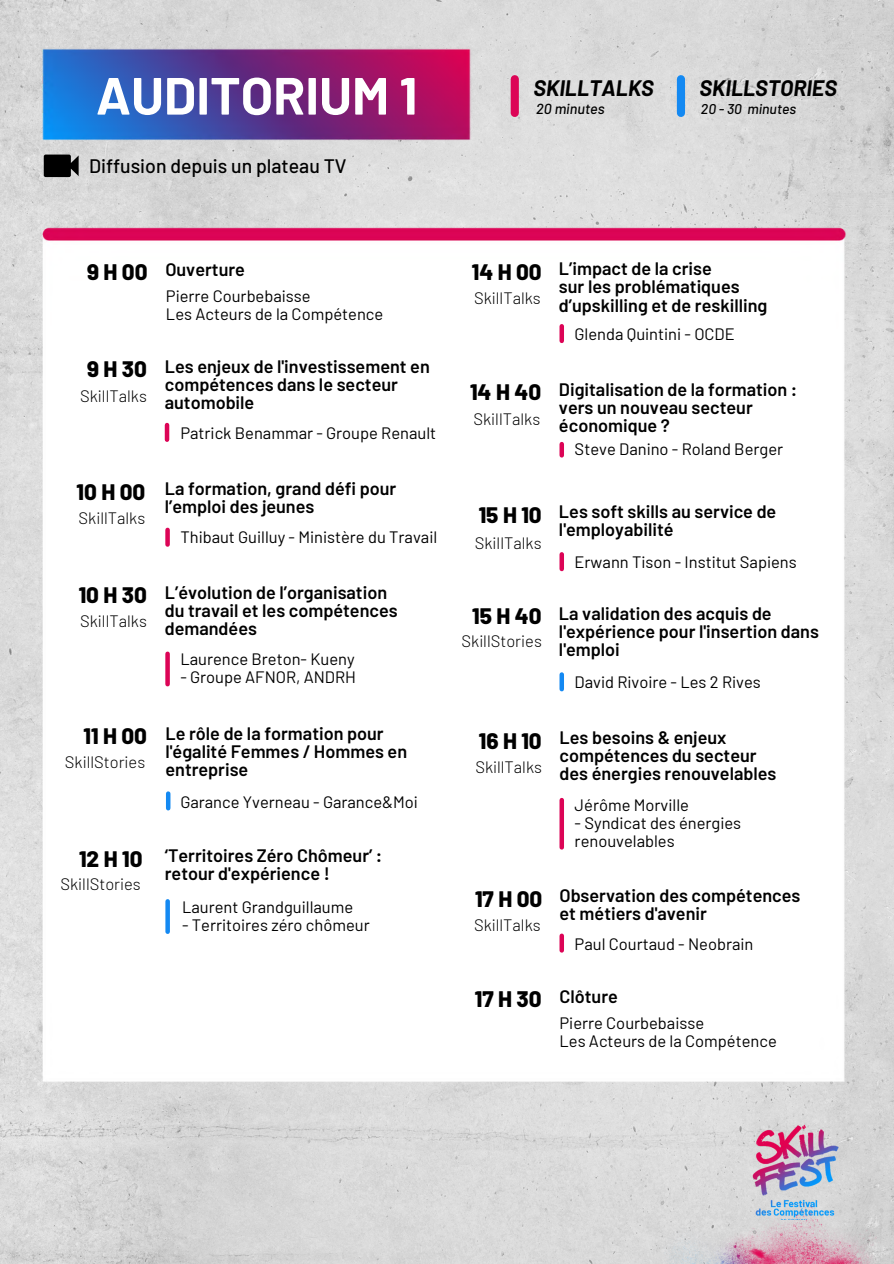
<style>
.page{position:relative;width:894px;height:1264px;background:#fff}
.page>*{position:absolute;margin:0;border:0;box-sizing:border-box;transform-origin:0 0}
.t1{font:700 52.35px "Barlow";color:#fff}
.t2{font:800 22.5px "Barlow";letter-spacing:.2em;color:#000}
.t3{font:800 22.35px "Barlow";letter-spacing:.2em;color:#000}
.t4{font:italic 700 21.9px "Barlow";color:#000}
.t5{font:500 19.5px "Barlow";color:#000}
.t6{font:600 18px/18px "Barlow";color:#000}
.t7{font:16.5px "Barlow";color:#000}
.t8{font:300 16.5px "Barlow";color:#000}
.t9{font:italic 500 14.55px "Barlow";color:#000}
.t10{font:italic 500 14.1px "Barlow";color:#000}
</style>
<div class="page">
<img style="left:0;top:0;width:893px;height:1263px">
<svg style="left:44px;top:154px;width:35px;height:23px"></svg>
<div style="left:510px;top:79px;width:8px;height:34px;background:#dc0456"></div>
<div style="left:676px;top:79px;width:8px;height:34px;background:#1489f2"></div>
<img style="left:27px;top:225px;width:835px;height:874px">
<img style="left:5px;top:19px;width:503px;height:135px">
<hr style="left:165px;top:425px;width:4px;height:14px;background:#dc0456">
<div style="left:165px;top:530px;width:5px;height:14px;background:#dc0456"></div>
<div style="left:165px;top:653px;width:5px;height:31px;background:#dc0456"></div>
<hr style="left:166px;top:793px;width:4px;height:15px;background:#1489f2">
<div style="left:165px;top:901px;width:5px;height:30px;background:#1489f2"></div>
<div style="left:559px;top:326px;width:5px;height:15px;background:#dc0456"></div>
<div style="left:559px;top:444px;width:5px;height:11px;background:#dc0456"></div>
<div style="left:559px;top:554px;width:5px;height:15px;background:#dc0456"></div>
<div style="left:559px;top:674px;width:5px;height:15px;background:#1489f2"></div>
<div style="left:559px;top:800px;width:5px;height:47px;background:#dc0456"></div>
<div style="left:559px;top:935px;width:5px;height:15px;background:#dc0456"></div>
<img style="left:744px;top:1120px;width:104px;height:80px">
<img style="left:641px;top:1200px;width:252px;height:63px">
<p class="t1" style="left:96px;top:62px;width:323px">AUDITORIUM 1</p>
<p class="t5" style="left:89px;top:153px;width:259px">Diffusion depuis un plateau TV</p>
<p class="t4" style="left:533px;top:74px;width:122px">SKILLTALKS</p>
<p class="t9" style="left:536px;top:99px;width:70px">20 minutes</p>
<p class="t4" style="left:699px;top:74px;width:139px">SKILLSTORIES</p>
<p class="t10" style="left:700px;top:100px;width:97px">20 - 30 minutes</p>
<p class="t2" style="left:87px;top:257px;width:62px">9H00</p>
<p class="t6" style="left:165px;top:259px;width:81px">Ouverture</p>
<p class="t7" style="left:166px;top:285px;width:146px">Pierre Courbebaisse</p>
<p class="t7" style="left:166px;top:303px;width:219px">Les Acteurs de la Compétence</p>
<p class="t3" style="left:87px;top:355px;width:61px">9H30</p>
<p class="t6" style="left:165px;top:357px;width:266px">Les enjeux de l'investissement en compétences dans le secteur automobile</p>
<p class="t8" style="left:80px;top:385px;width:68px">SkillTalks</p>
<p class="t3" style="left:77px;top:477px;width:70px">10H00</p>
<p class="t8" style="left:79px;top:507px;width:68px">SkillTalks</p>
<p class="t3" style="left:79px;top:580px;width:70px">10H30</p>
<p class="t8" style="left:80px;top:611px;width:68px">SkillTalks</p>
<p class="t7" style="left:180px;top:422px;width:257px">Patrick Benammar - Groupe Renault</p>
<p class="t6" style="left:165px;top:479px;width:233px">La formation, grand défi pour l’emploi des jeunes</p>
<p class="t7" style="left:180px;top:527px;width:258px">Thibaut Guilluy - Ministère du Travail</p>
<p class="t6" style="left:165px;top:582px;width:224px">L’évolution de l’organisation</p>
<p class="t6" style="left:165px;top:600px;width:234px">du travail et les compétences demandées</p>
<p class="t7" style="left:180px;top:648px;width:176px">Laurence Breton- Kueny</p>
<p class="t7" style="left:180px;top:667px;width:177px">- Groupe AFNOR, ANDRH</p>
<p class="t3" style="left:83px;top:721px;width:65px">11H00</p>
<p class="t6" style="left:165px;top:723px;width:243px">Le rôle de la formation pour l'égalité Femmes / Hommes en entreprise</p>
<p class="t8" style="left:65px;top:751px;width:82px">SkillStories</p>
<p class="t7" style="left:180px;top:791px;width:239px">Garance Yverneau - Garance&amp;Moi</p>
<p class="t3" style="left:79px;top:844px;width:65px">12H10</p>
<p class="t6" style="left:165px;top:846px;width:219px">‘Territoires Zéro Chômeur’ : retour d'expérience !</p>
<p class="t8" style="left:60px;top:873px;width:82px">SkillStories</p>
<p class="t7" style="left:182px;top:896px;width:173px">Laurent Grandguillaume</p>
<p class="t7" style="left:182px;top:914px;width:189px">- Territoires zéro chômeur</p>
<p class="t3" style="left:471px;top:257px;width:71px">14H00</p>
<p class="t8" style="left:474px;top:288px;width:68px">SkillTalks</p>
<p class="t6" style="left:559px;top:259px;width:154px">L’impact de la crise</p>
<p class="t6" style="left:559px;top:277px;width:210px">sur les problématiques d’upskilling et de reskilling</p>
<p class="t7" style="left:574px;top:323px;width:162px">Glenda Quintini - OCDE</p>
<p class="t3" style="left:470px;top:378px;width:73px">14H40</p>
<p class="t6" style="left:559px;top:380px;width:240px">Digitalisation de la formation : vers un nouveau secteur économique ?</p>
<p class="t8" style="left:473px;top:408px;width:68px">SkillTalks</p>
<p class="t3" style="left:478px;top:501px;width:64px">15H10</p>
<p class="t8" style="left:474px;top:532px;width:68px">SkillTalks</p>
<p class="t3" style="left:472px;top:601px;width:71px">15H40</p>
<p class="t8" style="left:461px;top:630px;width:82px">SkillStories</p>
<p class="t7" style="left:574px;top:438px;width:210px">Steve Danino - Roland Berger</p>
<p class="t6" style="left:559px;top:501px;width:219px">Les soft skills au service de l'employabilité</p>
<p class="t7" style="left:574px;top:551px;width:223px">Erwann Tison - Institut Sapiens</p>
<p class="t6" style="left:559px;top:604px;width:261px">La validation des acquis de l'expérience pour l'insertion dans l'emploi</p>
<p class="t7" style="left:574px;top:671px;width:188px">David Rivoire - Les 2 Rives</p>
<p class="t3" style="left:478px;top:726px;width:64px">16H10</p>
<p class="t6" style="left:559px;top:728px;width:198px">Les besoins &amp; enjeux compétences du secteur</p>
<p class="t6" style="left:559px;top:764px;width:218px">des énergies renouvelables</p>
<p class="t8" style="left:475px;top:756px;width:68px">SkillTalks</p>
<p class="t3" style="left:475px;top:884px;width:69px">17H00</p>
<p class="t8" style="left:474px;top:914px;width:68px">SkillTalks</p>
<p class="t2" style="left:474px;top:984px;width:68px">17H30</p>
<p class="t7" style="left:574px;top:794px;width:116px">Jérôme Morville</p>
<p class="t7" style="left:574px;top:812px;width:168px">- Syndicat des énergies</p>
<p class="t7" style="left:574px;top:830px;width:102px">renouvelables</p>
<p class="t6" style="left:559px;top:885px;width:242px">Observation des compétences</p>
<p class="t6" style="left:559px;top:903px;width:149px">et métiers d'avenir</p>
<p class="t7" style="left:574px;top:933px;width:180px">Paul Courtaud - Neobrain</p>
<p class="t6" style="left:559px;top:986px;width:60px">Clôture</p>
<p class="t7" style="left:559px;top:1012px;width:146px">Pierre Courbebaisse</p>
<p class="t7" style="left:559px;top:1030px;width:219px">Les Acteurs de la Compétence</p>
</div>
